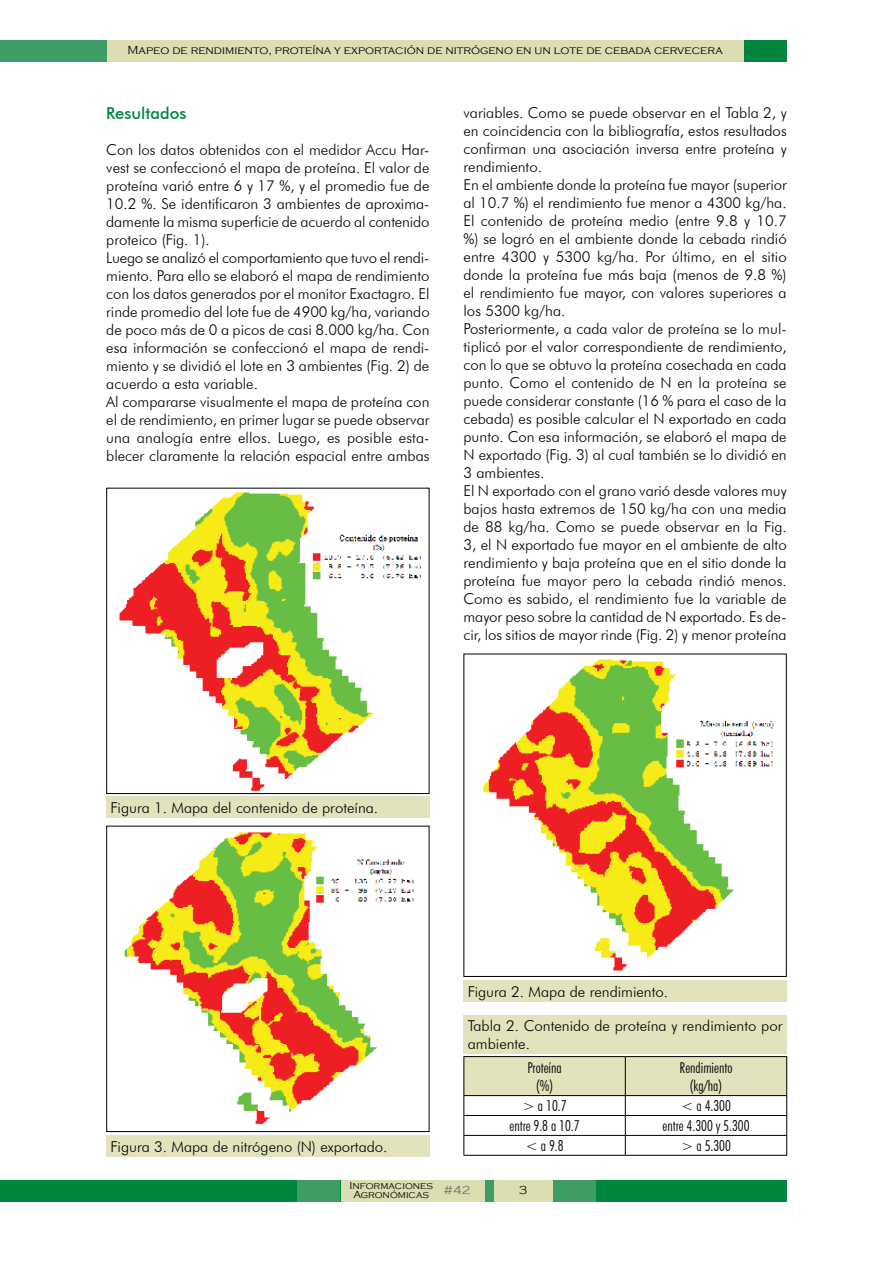
<style>
.page{position:relative;width:893px;height:1263px;background:#fff}
.page>*{position:absolute;margin:0;border:0;box-sizing:border-box;transform-origin:0 0}
.t1{font:500 16.5px "Futura BT";color:#00853f}
.t2{font:300 15px/18px "Futura BT";color:#000}
.t3{font:300 condensed 15px/18px "Futura BT";color:#000;text-align:center}
.t4{font:300 12px "Copperplate Gothic";color:#000}
.t5{font:300 10.5px/9px "Copperplate Gothic";color:#000}
</style>
<div class="page">
<hr style="left:0;top:0;width:1px;height:1263px;background:#d0e3d4">
<svg style="left:0;top:1201px;width:1px;height:24px"></svg>
<div style="left:0;top:1180px;width:787px;height:21px;background:#00853f"></div>
<div style="left:0;top:40px;width:787px;height:22px;background:#dcdeb1"></div>
<div style="left:744px;top:40px;width:43px;height:22px;background:#00853f"></div>
<div style="left:298px;top:1180px;width:42px;height:21px;background:#3e9d64"></div>
<div style="left:341px;top:1180px;width:212px;height:21px;background:#dcdeb1"></div>
<div style="left:553px;top:1180px;width:42px;height:21px;background:#3e9d64"></div>
<div style="left:485px;top:1180px;width:8px;height:21px;background:#3e9d64"></div>
<div style="left:0;top:40px;width:106px;height:22px;background:#3e9d64"></div>
<div style="left:106px;top:797px;width:323px;height:21px;background:#e2e3bd"></div>
<div style="left:463px;top:981px;width:324px;height:21px;background:#e2e3bd"></div>
<div style="left:106px;top:1135px;width:323px;height:22px;background:#e2e3bd"></div>
<div style="left:464px;top:1015px;width:323px;height:38px;background:#e2e3bd"></div>
<svg style="left:463px;top:1056px;width:324px;height:99px"></svg>
<hr style="left:463px;top:1155px;width:162px;height:1px;background:#000">
<hr style="left:625px;top:1155px;width:162px;height:1px;background:#000">
<img style="left:119px;top:492px;width:302px;height:299px">
<div style="left:106px;top:488px;width:323px;height:306px;border:1px solid #000"></div>
<img style="left:483px;top:659px;width:291px;height:312px">
<div style="left:463px;top:654px;width:324px;height:323px;border:1px solid #000"></div>
<img style="left:124px;top:832px;width:290px;height:292px">
<div style="left:106px;top:826px;width:323px;height:306px;border:1px solid #000"></div>
<p class="t4" style="left:128px;top:44px;width:597px">Mapeo de rendimiento, proteína y exportación de nitrógeno en un lote de cebada cervecera</p>
<p class="t1" style="left:106px;top:103px;width:82px">Resultados</p>
<p class="t2" style="left:106px;top:140px;width:325px">Con los datos obtenidos con el medidor Accu Har&shy;vest se confeccionó el mapa de proteína. El valor de proteína varió entre 6 y 17 %, y el promedio fue de 10.2 %. Se identificaron 3 ambientes de aproxima&shy;damente la misma superficie de acuerdo al contenido proteico (Fig. 1).<br>Luego se analizó el comportamiento que tuvo el rendi&shy;miento. Para ello se elaboró el mapa de rendimiento con los datos generados por el monitor Exactagro. El rinde promedio del lote fue de 4900 kg/ha, variando de poco más de 0 a picos de casi 8.000 kg/ha. Con esa información se confeccionó el mapa de rendi&shy;miento y se dividió el lote en 3 ambientes (Fig. 2) de acuerdo a esta variable.<br>Al compararse visualmente el mapa de proteína con el de rendimiento, en primer lugar se puede observar una analogía entre ellos. Luego, es posible esta&shy;blecer claramente la relación espacial entre ambas</p>
<p class="t2" style="left:463px;top:103px;width:325px">variables. Como se puede observar en el Tabla 2, y en coincidencia con la bibliografía, estos resultados confirman una asociación inversa entre proteína y rendimiento.<br>En el ambiente donde la proteína fue mayor (superior al 10.7 %) el rendimiento fue menor a 4300 kg/ha.<br>El contenido de proteína medio (entre 9.8 y 10.7 %) se logró en el ambiente donde la cebada rindió entre 4300 y 5300 kg/ha. Por último, en el sitio donde la proteína fue más baja (menos de 9.8 %) el rendimiento fue mayor, con valores superiores a los 5300 kg/ha.<br>Posteriormente, a cada valor de proteína se lo mul&shy;tiplicó por el valor correspondiente de rendimiento, con lo que se obtuvo la proteína cosechada en cada punto. Como el contenido de N en la proteína se puede considerar constante (16 % para el caso de la cebada) es posible calcular el N exportado en cada punto. Con esa información, se elaboró el mapa de N exportado (Fig. 3) al cual también se lo dividió en 3 ambientes.<br>El N exportado con el grano varió desde valores muy bajos hasta extremos de 150 kg/ha con una media de 88 kg/ha. Como se puede observar en la Fig.<br>3, el N exportado fue mayor en el ambiente de alto rendimiento y baja proteína que en el sitio donde la proteína fue mayor pero la cebada rindió menos.<br>Como es sabido, el rendimiento fue la variable de mayor peso sobre la cantidad de N exportado. Es de&shy;cir, los sitios de mayor rinde (Fig. 2) y menor proteína</p>
<p class="t2" style="left:111px;top:798px;width:269px">Figura 1. Mapa del contenido de proteína.</p>
<p class="t2" style="left:111px;top:1137px;width:279px">Figura 3. Mapa de nitrógeno (N) exportado.</p>
<p class="t2" style="left:468px;top:982px;width:202px">Figura 2. Mapa de rendimiento.</p>
<p class="t2" style="left:468px;top:1016px;width:316px">Tabla 2. Contenido de proteína y rendimiento por ambiente.</p>
<p class="t3" style="left:527px;top:1058px;width:36px">Proteína (%)</p>
<p class="t3" style="left:680px;top:1058px;width:54px">Rendimiento (kg/ha)</p>
<p class="t3" style="left:523px;top:1097px;width:46px">&gt; a 10.7</p>
<p class="t3" style="left:681px;top:1097px;width:51px">&lt; a 4.300</p>
<p class="t3" style="left:509px;top:1117px;width:72px">entre 9.8 a 10.7</p>
<p class="t3" style="left:662px;top:1117px;width:88px">entre 4.300 y 5.300</p>
<p class="t3" style="left:525px;top:1136px;width:40px">&lt; a 9.8</p>
<p class="t3" style="left:681px;top:1136px;width:51px">&gt; a 5.300</p>
<p class="t5" style="left:353px;top:1181px;width:118px;text-indent:-4px">Informaciones<br>Agronómicas <sup>#42</sup></p>
</div>
